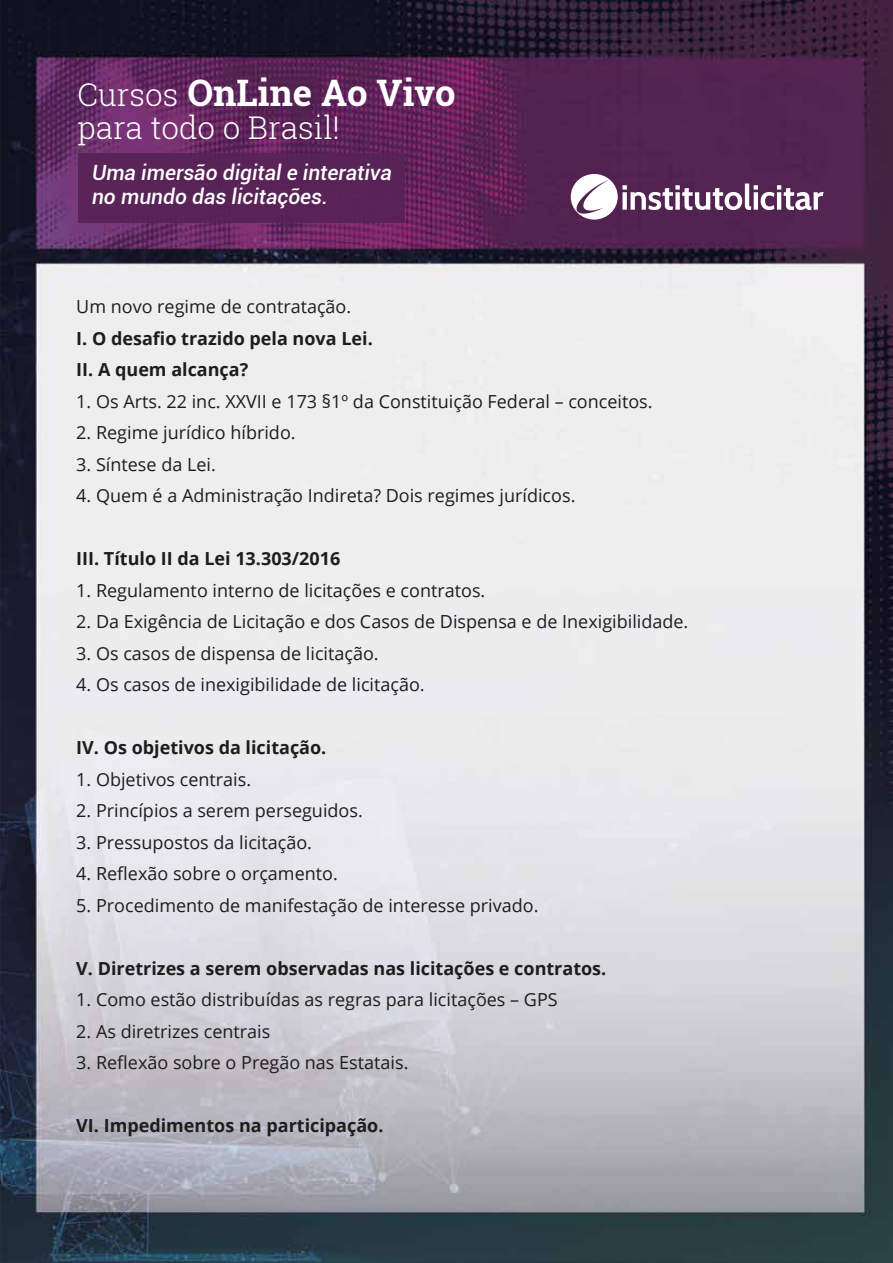
<style>
.page{position:relative;width:893px;height:1263px;background:#fff}
.page>*{position:absolute;margin:0;border:0;box-sizing:border-box;transform-origin:0 0}
.t1{font:700 36.45px "Roboto Slab";color:#fff}
.t2{font:300 31.35px "Roboto Slab";color:#fff}
.t3{font:italic 500 21px/24px "Roboto";color:#fff}
.t4{font:18px "Open Sans";color:#1d1d1b}
.t5{font:700 18px/31.5px "Open Sans";color:#1d1d1b}
.s1{font-weight:300;font-size:31.35px}
</style>
<div class="page">
<img style="left:0;top:0;width:893px;height:1263px">
<div style="left:78px;top:153px;width:326px;height:69px;background:#562355"></div>
<svg style="left:571px;top:174px;width:252px;height:46px"></svg>
<h1 class="t1" style="left:78px;top:68px;width:379px"><span class="s1">Cursos</span> OnLine Ao Vivo</h1>
<h2 class="t2" style="left:78px;top:106px;width:264px">para todo o Brasil!</h2>
<p class="t3" style="left:92px;top:160px;width:301px">Uma imersão digital e interativa no mundo das licitações.</p>
<p class="t4" style="left:76px;top:294px;width:277px">Um novo regime de contratação.</p>
<p class="t5" style="left:76px;top:322px;width:298px">I. O desafio trazido pela nova Lei.<br>II. A quem alcança?</p>
<p class="t4" style="left:76px;top:389px;width:578px">1. Os Arts. 22 inc. XXVII e 173 §1º da Constituição Federal – conceitos.</p>
<p class="t4" style="left:76px;top:420px;width:221px">2. Regime jurídico híbrido.</p>
<p class="t4" style="left:76px;top:452px;width:141px">3. Síntese da Lei.</p>
<p class="t4" style="left:76px;top:483px;width:501px">4. Quem é a Administração Indireta? Dois regimes jurídicos.</p>
<p class="t5" style="left:76px;top:542px;width:266px">III. Título II da Lei 13.303/2016</p>
<p class="t4" style="left:76px;top:578px;width:411px">1. Regulamento interno de licitações e contratos.</p>
<p class="t4" style="left:76px;top:609px;width:614px">2. Da Exigência de Licitação e dos Casos de Dispensa e de Inexigibilidade.</p>
<p class="t4" style="left:76px;top:641px;width:304px">3. Os casos de dispensa de licitação.</p>
<p class="t4" style="left:76px;top:672px;width:350px">4. Os casos de inexigibilidade de licitação.</p>
<p class="t5" style="left:76px;top:731px;width:252px">IV. Os objetivos da licitação.</p>
<p class="t4" style="left:76px;top:767px;width:176px">1. Objetivos centrais.</p>
<p class="t4" style="left:76px;top:798px;width:288px">2. Princípios a serem perseguidos.</p>
<p class="t4" style="left:76px;top:830px;width:237px">3. Pressupostos da licitação.</p>
<p class="t4" style="left:76px;top:861px;width:263px">4. Reflexão sobre o orçamento.</p>
<p class="t4" style="left:76px;top:893px;width:464px">5. Procedimento de manifestação de interesse privado.</p>
<p class="t5" style="left:76px;top:952px;width:532px">V. Diretrizes a serem observadas nas licitações e contratos.</p>
<p class="t4" style="left:76px;top:987px;width:483px">1. Como estão distribuídas as regras para licitações – GPS</p>
<p class="t4" style="left:76px;top:1019px;width:196px">2. As diretrizes centrais</p>
<p class="t4" style="left:76px;top:1050px;width:334px">3. Reflexão sobre o Pregão nas Estatais.</p>
<p class="t5" style="left:76px;top:1109px;width:309px">VI. Impedimentos na participação.</p>
</div>
